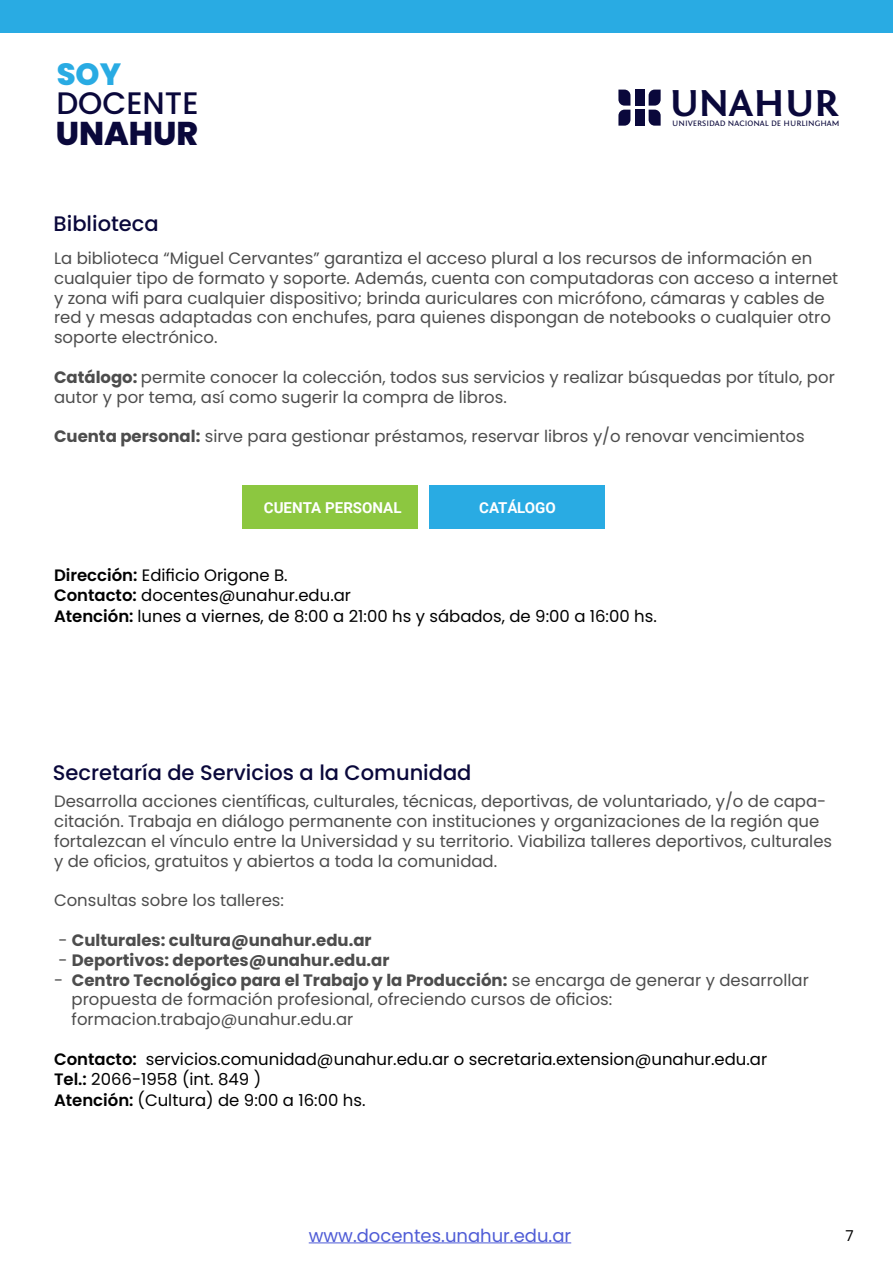
<style>
.page{position:relative;width:893px;height:1263px;background:#fff}
.page>*{position:absolute;margin:0;border:0;box-sizing:border-box;transform-origin:0 0}
.t1{font:700 38.85px "Fontin Sans";color:#0a083b;scale:1.06 1}
.t2{font:800 32.85px "Poppins";color:#0a083b}
.t3{font:500 31.05px "Poppins";color:#0a083b}
.t4{font:800 30.75px "Poppins";color:#29abe3}
.t5{font:500 21px "Poppins";color:#0a083b}
.t6{font:18px "Poppins";color:#4f5cd6}
.t7{font:16.5px/19.8px "Poppins";color:#4d4d4d}
.t8{font:16.5px/19.8px "Poppins";color:#000}
.t9{font:700 16.5px "Poppins";color:#4d4d4d}
.t10{font:700 15px "Roboto";color:#fff}
.t11{font:15px "Poppins";color:#000}
.t12{font:8.25px "Fontin Sans";color:#0a083b;scale:1.06 1}
.s1{font-weight:700}
.s2{font-weight:600}
.s3{font-weight:400}
</style>
<div class="page">
<div style="left:0;top:0;width:893px;height:33px;background:#29abe3"></div>
<div style="left:243px;top:486px;width:175px;height:43px;background:#8cc740"></div>
<div style="left:430px;top:486px;width:175px;height:43px;background:#29abe3"></div>
<hr style="left:309px;top:1242px;width:262px;height:1px;background:#4f5cd6">
<svg style="left:649px;top:90px;width:12px;height:36px"></svg>
<svg style="left:618px;top:90px;width:12px;height:36px"></svg>
<div style="left:635px;top:90px;width:9px;height:16px;background:#0a083b"></div>
<div style="left:635px;top:110px;width:9px;height:16px;background:#0a083b"></div>
<h3 class="t4" style="left:57px;top:56px;width:66px">SOY</h3>
<h3 class="t3" style="left:56px;top:85px;width:144px">DOCENTE</h3>
<h2 class="t2" style="left:56px;top:115px;width:144px">UNAHUR</h2>
<p class="t5" style="left:54px;top:211px;width:107px">Biblioteca</p>
<h1 class="t1" style="left:670px;top:81px;width:161px">UNAHUR</h1>
<p class="t12" style="left:672px;top:118px;width:159px">UNIVERSIDAD NACIONAL DE HURLINGHAM</p>
<p class="t7" style="left:54px;top:248px;width:786px">La biblioteca “Miguel Cervantes” garantiza el acceso plural a los recursos de información en cualquier tipo de formato y soporte. Además, cuenta con computadoras con acceso a internet y zona wifi para cualquier dispositivo; brinda auriculares con micrófono, cámaras y cables de red y mesas adaptadas con enchufes, para quienes dispongan de notebooks o cualquier otro soporte electrónico.</p>
<p class="t7" style="left:54px;top:367px;width:782px"><span class="s1">Catálogo:</span> permite conocer la colección, todos sus servicios y realizar búsquedas por título, por autor y por tema, así como sugerir la compra de libros.</p>
<p class="t7" style="left:54px;top:427px;width:752px"><span class="s1">Cuenta personal:</span> sirve para gestionar préstamos, reservar libros y/o renovar vencimientos</p>
<p class="t10" style="left:264px;top:497px;width:139px">CUENTA PERSONAL</p>
<p class="t10" style="left:479px;top:497px;width:78px">CATÁLOGO</p>
<p class="t8" style="left:54px;top:565px;width:299px"><span class="s2">Dirección:</span> Edificio Origone B.<br><span class="s2">Contacto:</span> docentes@unahur.edu.ar</p>
<p class="t8" style="left:54px;top:607px;width:604px"><span class="s2">Atención:</span> lunes a viernes, de 8:00 a 21:00 hs y sábados, de 9:00 a 16:00 hs.</p>
<p class="t5" style="left:53px;top:761px;width:420px">Secretaría de Servicios a la Comunidad</p>
<p class="t7" style="left:54px;top:792px;width:780px">Desarrolla acciones científicas, culturales, técnicas, deportivas, de voluntariado, y/o de capa&shy;citación. Trabaja en diálogo permanente con instituciones y organizaciones de la región que fortalezcan el vínculo entre la Universidad y su territorio. Viabiliza talleres deportivos, culturales y de oficios, gratuitos y abiertos a toda la comunidad.</p>
<p class="t7" style="left:54px;top:891px;width:232px">Consultas sobre los talleres:</p>
<p class="t9" style="left:58px;top:931px;width:315px"><span class="s3">-</span> Culturales: cultura@unahur.edu.ar</p>
<p class="t9" style="left:58px;top:950px;width:333px"><span class="s3">-</span> Deportivos: deportes@unahur.edu.ar</p>
<p class="t7" style="left:72px;top:970px;width:739px;text-indent:-18px">- <span class="s1">Centro Tecnológico para el Trabajo y la Producción:</span> se encarga de generar y desarrollar propuesta de formación profesional, ofreciendo cursos de oficios: formacion.trabajo@unahur.edu.ar</p>
<p class="t8" style="left:54px;top:1049px;width:715px"><span class="s2">Contacto:</span> servicios.comunidad@unahur.edu.ar o secretaria.extension@unahur.edu.ar<br><span class="s2">Tel.:</span> 2066-1958 (int. 849 )</p>
<p class="t8" style="left:54px;top:1091px;width:313px"><span class="s2">Atención:</span> (Cultura) de 9:00 a 16:00 hs.</p>
<p class="t6" style="left:309px;top:1225px;width:264px">www.docentes.unahur.edu.ar</p>
<p class="t11" style="left:845px;top:1227px;width:10px">7</p>
</div>
